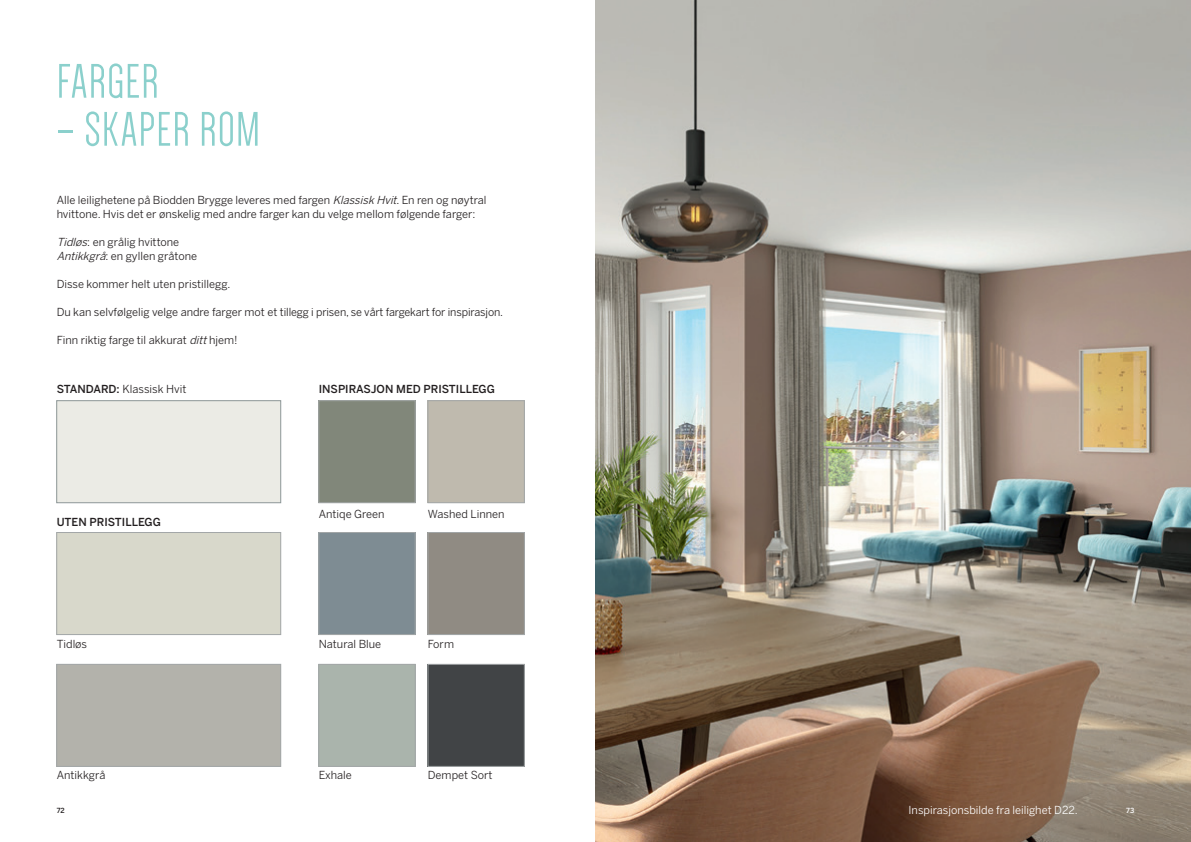
<style>
.page{position:relative;width:1191px;height:842px;background:#fff}
.page>*{position:absolute;margin:0;border:0;box-sizing:border-box;transform-origin:0 0}
.t1{font:50px "Dense";letter-spacing:.025em;color:#8bd0cc}
.t2{font:11px/14px "Benton Sans";color:#231f20}
.t3{font:500 11px "Benton Sans";color:#231f20}
.t4{font:11px "Benton Sans";color:#fff}
.t5{font:500 7px "Benton Sans";color:#231f20}
.t6{font:500 7px "Benton Sans";color:#fff}
.s1{font-style:italic}
.s2{font-weight:500}
</style>
<div class="page">
<img style="left:595px;top:0;width:596px;height:842px">
<div style="left:57px;top:401px;width:224px;height:102px;border:1px solid #8e9899"></div>
<div style="left:57px;top:532px;width:224px;height:103px;border:1px solid #a3a7a8"></div>
<div style="left:57px;top:664px;width:224px;height:102px;border:1px solid #a3a7a8"></div>
<div style="left:319px;top:401px;width:96px;height:102px;border:1px solid #a3a7a8"></div>
<div style="left:430px;top:666px;width:92px;height:98px;background:#414446"></div>
<div style="left:428px;top:664px;width:96px;height:102px;border:1px solid #a3a7a8"></div>
<div style="left:319px;top:664px;width:96px;height:102px;border:1px solid #a3a7a8"></div>
<div style="left:428px;top:532px;width:96px;height:103px;border:1px solid #a3a7a8"></div>
<div style="left:319px;top:532px;width:96px;height:103px;border:1px solid #a3a7a8"></div>
<div style="left:428px;top:401px;width:96px;height:102px;border:1px solid #a3a7a8"></div>
<h1 class="t1" style="left:57px;top:57px;width:103px">FARGER</h1>
<h1 class="t1" style="left:57px;top:105px;width:205px">– SKAPER ROM</h1>
<p class="t2" style="left:57px;top:193px;width:431px">Alle leilighetene på Biodden Brygge leveres med fargen <span class="s1">KlassiskHvit</span>. En ren og nøytral hvittone. Hvis det er ønskelig med andre farger kan du velge mellom følgende farger:</p>
<p class="t2" style="left:57px;top:235px;width:142px"><span class="s1">Tidløs</span>: en grålig hvittone<br><span class="s1">Antikkgrå</span>: en gyllen gråtone</p>
<p class="t2" style="left:57px;top:277px;width:175px">Disse kommer helt uten pristillegg.</p>
<p class="t2" style="left:57px;top:305px;width:448px">Du kan selvfølgelig velge andre farger mot et tillegg i prisen, se vårt fargekart for inspirasjon.</p>
<p class="t2" style="left:57px;top:333px;width:182px">Finn riktig farge til akkurat <span class="s1">ditt</span>hjem!</p>
<p class="t2" style="left:57px;top:382px;width:131px"><span class="s2">STANDARD:</span> Klassisk Hvit</p>
<p class="t3" style="left:319px;top:382px;width:178px">INSPIRASJON MED PRISTILLEGG</p>
<p class="t3" style="left:57px;top:515px;width:106px">UTEN PRISTILLEGG</p>
<p class="t2" style="left:57px;top:637px;width:32px">Tidløs</p>
<p class="t2" style="left:319px;top:507px;width:67px">Antiqe Green</p>
<p class="t2" style="left:428px;top:507px;width:78px">Washed Linnen</p>
<p class="t2" style="left:319px;top:637px;width:64px">Natural Blue</p>
<p class="t2" style="left:428px;top:637px;width:28px">Form</p>
<p class="t2" style="left:57px;top:768px;width:50px">Antikkgrå</p>
<p class="t2" style="left:319px;top:768px;width:35px">Exhale</p>
<p class="t2" style="left:428px;top:768px;width:66px">Dempet Sort</p>
<p class="t5" style="left:57px;top:807px;width:9px">72</p>
<p class="t4" style="left:908px;top:803px;width:171px">Inspirasjonsbilde fra leilighet D22.</p>
<p class="t6" style="left:1126px;top:807px;width:10px">73</p>
</div>
